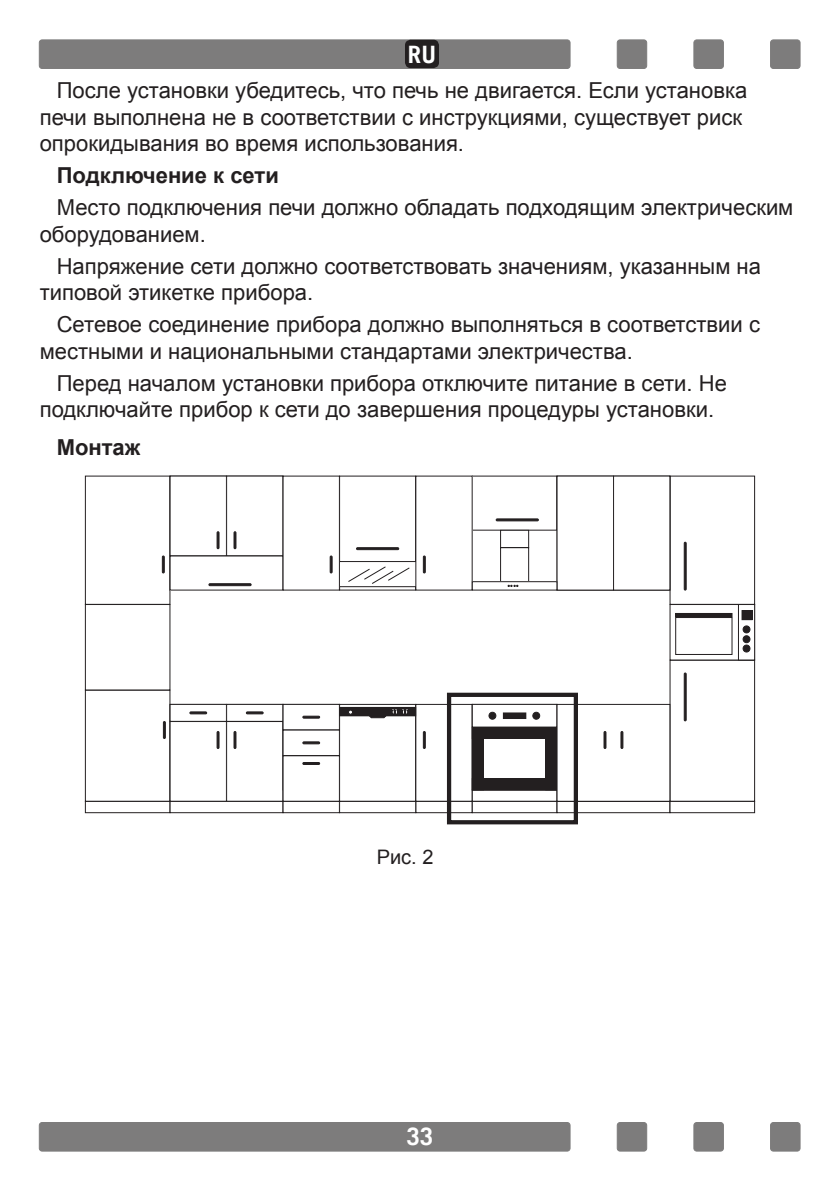
<style>
.page{position:relative;width:840px;height:1191px;background:#fff}
.page>*{position:absolute;margin:0;border:0;box-sizing:border-box;transform-origin:0 0}
.t1{font:700 24px "Trade Gothic";color:#fff}
.t2{font:22px/26.4px "Arial";color:#231f20}
.t3{font:700 22px "Arial";color:#231f20}
.t4{font:20px "Arial";color:#231f20}
</style>
<div class="page">
<div style="left:39px;top:40px;width:530px;height:28px;background:#7d7c7c;border-radius:3px"></div>
<div style="left:39px;top:40px;width:531px;height:29px;border:1px solid #7d7c7c;border-radius:3px"></div>
<div style="left:770px;top:40px;width:29px;height:28px;background:#7d7c7c;border-radius:3px"></div>
<div style="left:769px;top:40px;width:30px;height:29px;border:1px solid #7d7c7c;border-radius:3px"></div>
<div style="left:617px;top:40px;width:29px;height:28px;background:#7d7c7c;border-radius:3px"></div>
<div style="left:616px;top:40px;width:30px;height:29px;border:1px solid #7d7c7c;border-radius:3px"></div>
<div style="left:693px;top:40px;width:30px;height:28px;background:#7d7c7c;border-radius:3px"></div>
<div style="left:693px;top:40px;width:30px;height:29px;border:1px solid #7d7c7c;border-radius:3px"></div>
<div style="left:39px;top:1122px;width:530px;height:29px;background:#7d7c7c;border-radius:3px"></div>
<div style="left:39px;top:1122px;width:531px;height:29px;border:1px solid #7d7c7c;border-radius:3px"></div>
<div style="left:770px;top:1122px;width:29px;height:29px;background:#7d7c7c;border-radius:3px"></div>
<div style="left:769px;top:1122px;width:30px;height:29px;border:1px solid #7d7c7c;border-radius:3px"></div>
<div style="left:617px;top:1122px;width:29px;height:29px;background:#7d7c7c;border-radius:3px"></div>
<div style="left:616px;top:1122px;width:30px;height:29px;border:1px solid #7d7c7c;border-radius:3px"></div>
<div style="left:693px;top:1122px;width:30px;height:29px;background:#7d7c7c;border-radius:3px"></div>
<div style="left:693px;top:1122px;width:30px;height:29px;border:1px solid #7d7c7c;border-radius:3px"></div>
<div style="left:85px;top:476px;width:85px;height:128px;border:1px solid #231f20"></div>
<div style="left:85px;top:690px;width:85px;height:111px;border:1px solid #231f20"></div>
<div style="left:669px;top:604px;width:85px;height:56px;border:1px solid #231f20"></div>
<div style="left:675px;top:617px;width:56px;height:37px;border:1px solid #231f20"></div>
<svg style="left:741px;top:610px;width:11px;height:43px"></svg>
<div style="left:737px;top:604px;width:17px;height:56px;border:1px solid #231f20"></div>
<div style="left:339px;top:704px;width:76px;height:97px;border:1px solid #231f20"></div>
<div style="left:339px;top:476px;width:76px;height:86px;border:1px solid #231f20"></div>
<div style="left:170px;top:704px;width:56px;height:17px;border:1px solid #231f20"></div>
<div style="left:226px;top:721px;width:57px;height:80px;border:1px solid #231f20"></div>
<div style="left:226px;top:476px;width:57px;height:80px;border:1px solid #231f20"></div>
<div style="left:339px;top:586px;width:76px;height:4px;border:1px solid #231f20"></div>
<div style="left:226px;top:704px;width:57px;height:17px;border:1px solid #231f20"></div>
<div style="left:283px;top:704px;width:56px;height:26px;border:1px solid #231f20"></div>
<div style="left:85px;top:604px;width:85px;height:86px;border:1px solid #231f20"></div>
<div style="left:85px;top:801px;width:85px;height:12px;border:1px solid #231f20"></div>
<div style="left:170px;top:801px;width:113px;height:12px;border:1px solid #231f20"></div>
<div style="left:283px;top:801px;width:56px;height:12px;border:1px solid #231f20"></div>
<div style="left:613px;top:476px;width:56px;height:114px;border:1px solid #231f20"></div>
<div style="left:500px;top:547px;width:28px;height:35px;border:1px solid #231f20"></div>
<div style="left:500px;top:530px;width:28px;height:18px;border:1px solid #231f20"></div>
<div style="left:415px;top:704px;width:57px;height:97px;border:1px solid #231f20"></div>
<div style="left:415px;top:801px;width:57px;height:12px;border:1px solid #231f20"></div>
<div style="left:472px;top:789px;width:85px;height:12px;border:1px solid #231f20"></div>
<div style="left:472px;top:801px;width:85px;height:12px;border:1px solid #231f20"></div>
<div style="left:556px;top:801px;width:113px;height:12px;border:1px solid #231f20"></div>
<div style="left:669px;top:801px;width:85px;height:12px;border:1px solid #231f20"></div>
<div style="left:339px;top:801px;width:76px;height:12px;border:1px solid #231f20"></div>
<div style="left:339px;top:707px;width:76px;height:9px;background:#231f20"></div>
<div style="left:741px;top:610px;width:10px;height:9px;background:#231f20"></div>
<div style="left:741px;top:610px;width:10px;height:10px;border:1px solid #231f20"></div>
<div style="left:675px;top:613px;width:56px;height:4px;border:1px solid #231f20"></div>
<div style="left:742px;top:626px;width:7px;height:7px;background:#231f20;border-radius:50%"></div>
<div style="left:742px;top:625px;width:7px;height:8px;border:1px solid #231f20;border-radius:50%"></div>
<div style="left:742px;top:636px;width:7px;height:6px;background:#231f20;border-radius:50%"></div>
<div style="left:742px;top:635px;width:7px;height:8px;border:1px solid #231f20;border-radius:50%"></div>
<div style="left:742px;top:645px;width:7px;height:7px;background:#231f20;border-radius:50%"></div>
<div style="left:742px;top:645px;width:7px;height:7px;border:1px solid #231f20;border-radius:50%"></div>
<div style="left:472px;top:778px;width:84px;height:12px;background:#231f20"></div>
<div style="left:472px;top:727px;width:84px;height:11px;background:#231f20"></div>
<div style="left:472px;top:727px;width:11px;height:63px;background:#231f20"></div>
<div style="left:545px;top:727px;width:11px;height:63px;background:#231f20"></div>
<div style="left:472px;top:704px;width:85px;height:23px;border:1px solid #231f20"></div>
<div style="left:503px;top:713px;width:22px;height:5px;background:#231f20"></div>
<div style="left:503px;top:712px;width:22px;height:6px;border:1px solid #231f20"></div>
<div style="left:488px;top:712px;width:7px;height:7px;background:#231f20;border-radius:50%"></div>
<div style="left:488px;top:712px;width:8px;height:7px;border:1px solid #231f20;border-radius:50%"></div>
<div style="left:532px;top:712px;width:7px;height:7px;background:#231f20;border-radius:50%"></div>
<div style="left:532px;top:712px;width:7px;height:7px;border:1px solid #231f20;border-radius:50%"></div>
<div style="left:189px;top:711px;width:18px;height:3px;border:1px solid #231f20"></div>
<div style="left:246px;top:711px;width:17px;height:3px;border:1px solid #231f20"></div>
<svg style="left:302px;top:716px;width:18px;height:2px"></svg>
<div style="left:302px;top:741px;width:18px;height:3px;border:1px solid #231f20"></div>
<svg style="left:302px;top:762px;width:18px;height:2px"></svg>
<div style="left:208px;top:583px;width:43px;height:3px;border:1px solid #231f20"></div>
<div style="left:495px;top:518px;width:43px;height:3px;border:1px solid #231f20"></div>
<div style="left:356px;top:547px;width:43px;height:3px;border:1px solid #231f20"></div>
<svg style="left:234px;top:531px;width:2px;height:18px"></svg>
<svg style="left:330px;top:556px;width:2px;height:17px"></svg>
<svg style="left:217px;top:531px;width:2px;height:18px"></svg>
<svg style="left:162px;top:556px;width:2px;height:17px"></svg>
<svg style="left:163px;top:721px;width:2px;height:17px"></svg>
<svg style="left:234px;top:731px;width:2px;height:17px"></svg>
<svg style="left:423px;top:731px;width:2px;height:17px"></svg>
<svg style="left:423px;top:556px;width:2px;height:17px"></svg>
<svg style="left:217px;top:731px;width:2px;height:17px"></svg>
<div style="left:369px;top:714px;width:16px;height:4px;border:1px solid #231f20;border-radius:2px"></div>
<svg style="left:392px;top:709px;width:15px;height:5px"></svg>
<div style="left:472px;top:581px;width:85px;height:9px;border:1px solid #231f20"></div>
<svg style="left:507px;top:585px;width:11px;height:2px"></svg>
<svg style="left:348px;top:566px;width:62px;height:18px"></svg>
<div style="left:556px;top:704px;width:113px;height:97px;border:1px solid #231f20"></div>
<svg style="left:620px;top:731px;width:2px;height:17px"></svg>
<div style="left:683px;top:673px;width:3px;height:48px;border:1px solid #231f20"></div>
<div style="left:683px;top:542px;width:3px;height:48px;border:1px solid #231f20"></div>
<div style="left:603px;top:731px;width:3px;height:17px;border:1px solid #231f20"></div>
<div style="left:446px;top:692px;width:131px;height:132px;border:4px solid #231f20"></div>
<div style="left:405px;top:40px;width:34px;height:28px;background:#231f20;border-radius:6px"></div>
<p class="t1" style="left:408px;top:39px;width:30px">RU</p>
<p class="t2" style="left:40px;top:78px;width:708px;text-indent:17px">После установки убедитесь, что печь не двигается. Если установка печи выполнена не в соответствии с инструкциями, существует риск опрокидывания во время использования.</p>
<p class="t3" style="left:57px;top:161px;width:223px">Подключение к сети</p>
<p class="t2" style="left:40px;top:194px;width:754px;text-indent:17px">Место подключения печи должно обладать подходящим электрическим оборудованием.</p>
<p class="t2" style="left:40px;top:253px;width:722px;text-indent:17px">Напряжение сети должно соответствовать значениям, указанным на типовой этикетке прибора.</p>
<p class="t2" style="left:40px;top:311px;width:721px;text-indent:17px">Сетевое соединение прибора должно выполняться в соответствии с местными и национальными стандартами электричества.</p>
<p class="t2" style="left:40px;top:370px;width:688px;text-indent:17px">Перед началом установки прибора отключите питание в сети. Не подключайте прибор к сети до завершения процедуры установки.</p>
<p class="t3" style="left:57px;top:432px;width:85px">Монтаж</p>
<p class="t4" style="left:376px;top:844px;width:58px">Рис. 2</p>
<p class="t1" style="left:406px;top:1122px;width:28px">33</p>
</div>
